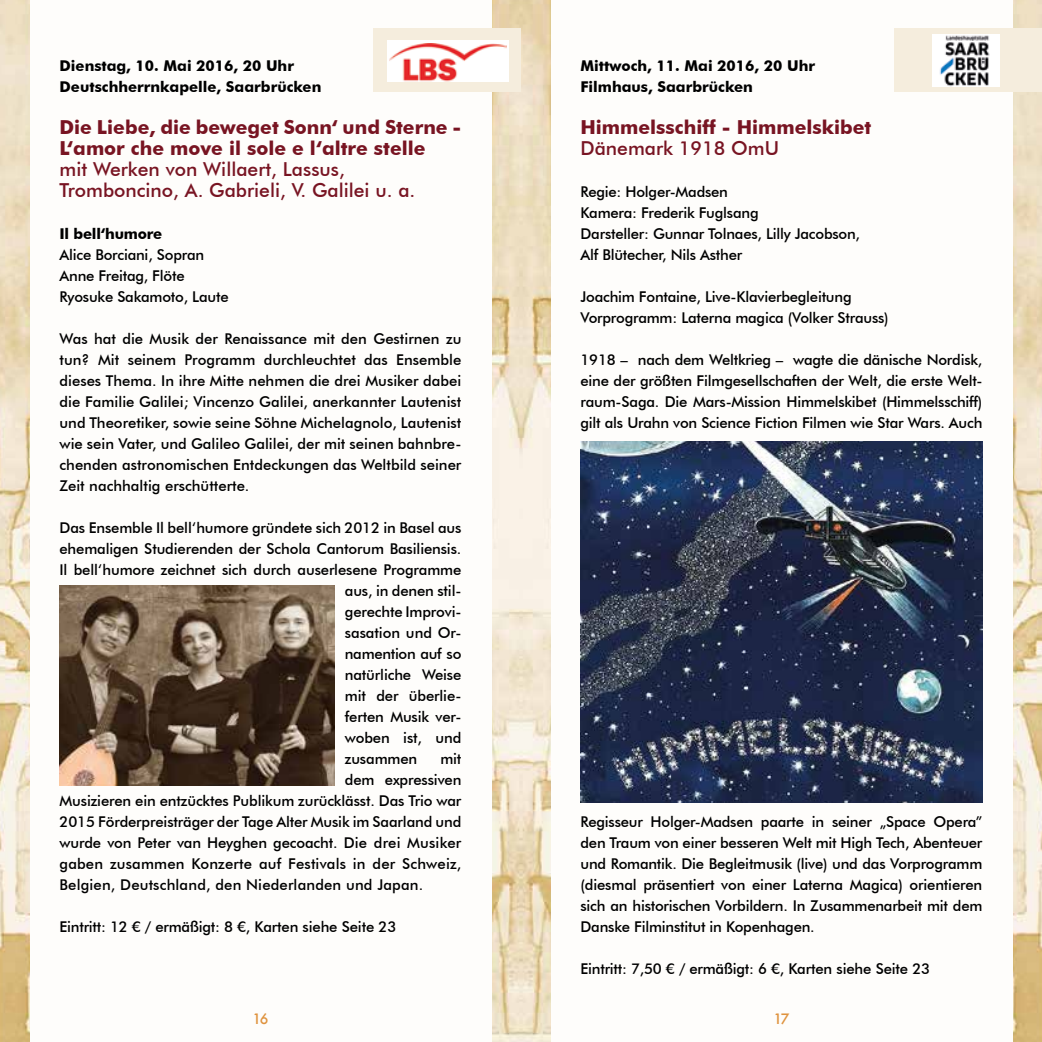
<style>
.page{position:relative;width:1042px;height:1042px;background:#fff}
.page>*{position:absolute;margin:0;border:0;box-sizing:border-box;transform-origin:0 0}
.t1{font:700 19.25px/21px "Futura BT";color:#781422}
.t2{font:500 19.25px/21px "Futura BT";color:#781422}
.t3{font:500 14.88px/21px "Futura BT";letter-spacing:-.01em;color:#000}
.t4{font:700 14.88px/21px "Futura BT";color:#000}
.t5{font:500 14.88px "Futura BT";letter-spacing:.01em;color:#000}
.t6{font:500 14px "Futura";color:#df933e}
</style>
<div class="page">
<img style="left:0;top:0;width:1042px;height:1042px">
<div style="left:30px;top:0;width:461px;height:1042px;background:#fefdfb"></div>
<div style="left:551px;top:0;width:461px;height:1042px;background:#fefdfb"></div>
<img style="left:60px;top:585px;width:275px;height:201px">
<img style="left:580px;top:441px;width:402px;height:362px">
<div style="left:894px;top:29px;width:148px;height:63px;background:#f5eddd"></div>
<div style="left:373px;top:29px;width:148px;height:63px;background:#f5eddd"></div>
<div style="left:387px;top:40px;width:121px;height:41px;background:#fff"></div>
<img style="left:389px;top:43px;width:117px;height:38px">
<img style="left:933px;top:34px;width:67px;height:52px">
<p class="t4" style="left:60px;top:55px;width:263px">Dienstag, 10. Mai 2016, 20 Uhr<br>Deutschherrnkapelle, Saarbrücken</p>
<p class="t1" style="left:60px;top:116px;width:403px">Die Liebe, die beweget Sonn‘ und Sterne -<br>L‘amor che move il sole e l‘altre stelle</p>
<p class="t2" style="left:60px;top:158px;width:357px">mit Werken von Willaert, Lassus,<br>Tromboncino, A. Gabrieli, V. Galilei u. a.</p>
<p class="t4" style="left:60px;top:223px;width:104px">Il bell‘humore</p>
<p class="t3" style="left:60px;top:244px;width:171px">Alice Borciani, Sopran<br>Anne Freitag, Flöte<br>Ryosuke Sakamoto, Laute</p>
<p class="t3" style="left:60px;top:328px;width:403px;text-align:justify">Was hat die Musik der Renaissance mit den Gestirnen zu tun? Mit seinem Programm durchleuchtet das Ensemble dieses Thema. In ihre Mitte nehmen die drei Musiker dabei die Familie Galilei; Vincenzo Galilei, anerkannter Lautenist und Theoretiker, sowie seine Söhne Michelagnolo, Lautenist wie sein Vater, und Galileo Galilei, der mit seinen bahnbre&shy;chenden astronomischen Entdeckungen das Weltbild seiner Zeit nachhaltig erschütterte.</p>
<p class="t3" style="left:60px;top:517px;width:403px">Das Ensemble Il bell‘humore gründete sich 2012 in Basel aus</p>
<p class="t3" style="left:60px;top:538px;width:403px">ehemaligen Studierenden der Schola Cantorum Basiliensis.</p>
<p class="t3" style="left:60px;top:559px;width:403px">Il bell‘humore zeichnet sich durch auserlesene Programme</p>
<p class="t3" style="left:345px;top:580px;width:118px">aus, in denen stil-</p>
<p class="t3" style="left:345px;top:601px;width:118px">gerechte Improvi-</p>
<p class="t3" style="left:345px;top:622px;width:118px">sasation und Or-</p>
<p class="t3" style="left:345px;top:643px;width:118px">namention auf so</p>
<p class="t3" style="left:345px;top:664px;width:118px">natürliche Weise</p>
<p class="t3" style="left:345px;top:685px;width:118px">mit der überlie-</p>
<p class="t3" style="left:345px;top:706px;width:118px">ferten Musik ver-</p>
<p class="t3" style="left:345px;top:727px;width:118px">woben ist, und</p>
<p class="t3" style="left:345px;top:748px;width:74px">zusammen</p>
<p class="t3" style="left:440px;top:748px;width:23px">mit</p>
<p class="t3" style="left:345px;top:769px;width:118px">dem expressiven</p>
<p class="t3" style="left:60px;top:790px;width:403px">Musizieren ein entzücktes Publikum zurücklässt. Das Trio war</p>
<p class="t3" style="left:60px;top:811px;width:403px">2015 Förderpreisträger der Tage Alter Musik im Saarland und</p>
<p class="t3" style="left:60px;top:832px;width:403px">wurde von Peter van Heyghen gecoacht. Die drei Musiker</p>
<p class="t5" style="left:60px;top:854px;width:403px">gaben zusammen Konzerte auf Festivals in der Schweiz,</p>
<p class="t5" style="left:60px;top:875px;width:365px">Belgien, Deutschland, den Niederlanden und Japan.</p>
<p class="t3" style="left:60px;top:916px;width:338px">Eintritt: 12 € / ermäßigt: 8 €, Karten siehe Seite 23</p>
<p class="t4" style="left:580px;top:55px;width:236px">Mittwoch, 11. Mai 2016, 20 Uhr<br>Filmhaus, Saarbrücken</p>
<p class="t1" style="left:580px;top:116px;width:292px">Himmelsschiff - Himmelskibet</p>
<p class="t2" style="left:580px;top:137px;width:200px">Dänemark 1918 OmU</p>
<p class="t3" style="left:580px;top:181px;width:281px">Regie: Holger-Madsen<br>Kamera: Frederik Fuglsang<br>Darsteller: Gunnar Tolnaes, Lilly Jacobson,<br>Alf Blütecher, Nils Asther</p>
<p class="t3" style="left:580px;top:286px;width:310px">Joachim Fontaine, Live-Klavierbegleitung<br>Vorprogramm: Laterna magica (Volker Strauss)</p>
<p class="t3" style="left:580px;top:349px;width:403px;text-align:justify">1918 – nach dem Weltkrieg – wagte die dänische Nordisk, eine der größten Filmgesellschaften der Welt, die erste Welt&shy;raum-Saga. Die Mars-Mission Himmelskibet (Himmelsschiff) gilt als Urahn von Science Fiction Filmen wie Star Wars. Auch</p>
<p class="t3" style="left:580px;top:811px;width:403px;text-align:justify">Regisseur Holger-Madsen paarte in seiner „Space Opera” den Traum von einer besseren Welt mit High Tech, Abenteuer und Romantik. Die Begleitmusik (live) und das Vorprogramm (diesmal präsentiert von einer Laterna Magica) orientieren sich an historischen Vorbildern. In Zusammenarbeit mit dem Danske Filminstitut in Kopenhagen.</p>
<p class="t3" style="left:580px;top:958px;width:351px">Eintritt: 7,50 € / ermäßigt: 6 €, Karten siehe Seite 23</p>
<p class="t6" style="left:252px;top:1009px;width:18px">16</p>
<p class="t6" style="left:773px;top:1009px;width:17px">17</p>
</div>
